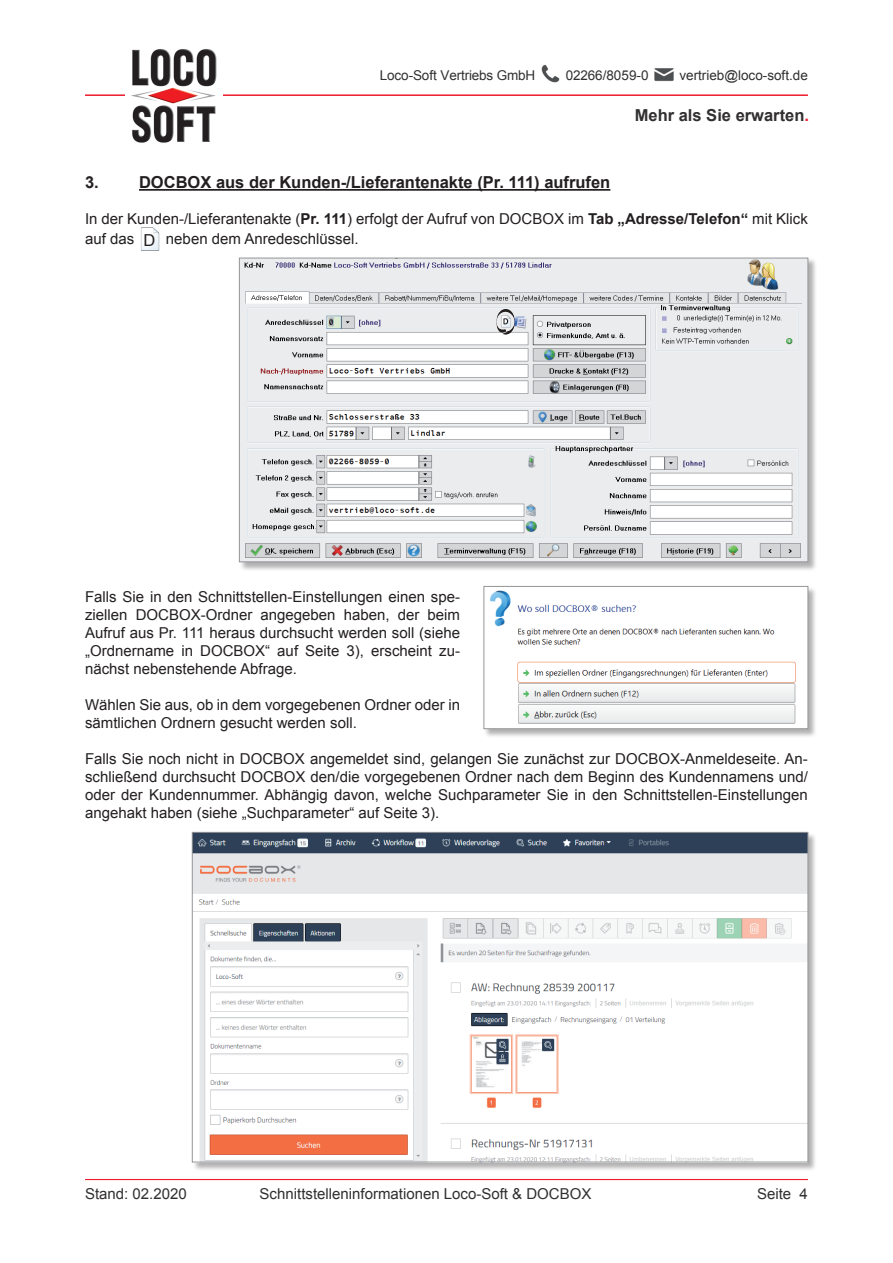
<style>
.page{position:relative;width:893px;height:1263px;background:#fff}
.page>*{position:absolute;margin:0;border:0;box-sizing:border-box;transform-origin:0 0}
.t1{font:700 16.5px "Arial";color:#231f20}
.t2{font:700 16.5px "Arial";color:#312f30}
.t3{font:15px/18px "Arial";color:#231f20}
.t4{font:15px "Arial";color:#312f30}
.t5{font:13.5px "Arial";color:#312f30}
.s1{color:#ee1b2d}
.s2{font-weight:700}
.s3{font-size:16.5px}
</style>
<div class="page">
<img style="left:541px;top:64px;width:19px;height:19px">
<img style="left:654px;top:68px;width:20px;height:14px">
<hr style="left:85px;top:94px;width:723px;height:2px;background:#ee1b2d">
<img style="left:125px;top:49px;width:97px;height:94px">
<hr style="left:85px;top:1179px;width:723px;height:1px;background:#ee1b2d">
<hr style="left:139px;top:189px;width:471px;height:2px;background:#231f20">
<img style="left:141px;top:227px;width:19px;height:23px">
<div style="left:483px;top:586px;width:335px;height:152px;background:#231f20;opacity:.35"></div>
<img style="left:485px;top:588px;width:321px;height:139px">
<div style="left:483px;top:586px;width:325px;height:143px;border:1px solid #939598"></div>
<div style="left:192px;top:832px;width:626px;height:339px;background:#231f20;opacity:.35"></div>
<img style="left:194px;top:834px;width:612px;height:326px">
<div style="left:239px;top:257px;width:578px;height:314px;background:#231f20;opacity:.35"></div>
<img style="left:241px;top:260px;width:565px;height:300px">
<div style="left:239px;top:258px;width:569px;height:304px;border:1px solid #939598"></div>
<img style="left:496px;top:309px;width:10px;height:24px">
<p class="t5" style="left:380px;top:66px;width:157px">Loco-Soft Vertriebs GmbH</p>
<p class="t5" style="left:566px;top:66px;width:84px">02266/8059-0</p>
<p class="t5" style="left:679px;top:66px;width:130px">vertrieb@loco-soft.de</p>
<p class="t2" style="left:635px;top:104px;width:176px">Mehr als Sie erwarten<span class="s1">.</span></p>
<p class="t1" style="left:85px;top:171px;width:15px">3.</p>
<p class="t1" style="left:139px;top:171px;width:473px">DOCBOX aus der Kunden-/Lieferantenakte (Pr. 111) aufrufen</p>
<p class="t3" style="left:85px;top:209px;width:724px;line-height:20px">In der Kunden-/Lieferantenakte (<span class="s2">Pr. 111</span>) erfolgt der Aufruf von DOCBOX im <span class="s2">Tab „Adresse/Telefon“</span> mit Klick auf das <span class="s3">D</span> neben dem Anredeschlüssel.</p>
<p class="t3" style="left:85px;top:588px;width:377px;text-align:justify">Falls Sie in den Schnittstellen-Einstellungen einen spe&shy;ziellen DOCBOX-Ordner angegeben haben, der beim Aufruf aus Pr. 111 heraus durchsucht werden soll (siehe „Ordnername in DOCBOX“ auf Seite 3), erscheint zu&shy;nächst nebenstehende Abfrage.</p>
<p class="t3" style="left:85px;top:696px;width:376px">Wählen Sie aus, ob in dem vorgegebenen Ordner oder in sämtlichen Ordnern gesucht werden soll.</p>
<p class="t3" style="left:85px;top:750px;width:724px;text-align:justify">Falls Sie noch nicht in DOCBOX angemeldet sind, gelangen Sie zunächst zur DOCBOX-Anmeldeseite. An&shy;schließend durchsucht DOCBOX den/die vorgegebenen Ordner nach dem Beginn des Kundennamens und/ oder der Kundennummer. Abhängig davon, welche Suchparameter Sie in den Schnittstellen-Einstellungen angehakt haben (siehe „Suchparameter“ auf Seite 3).</p>
<p class="t4" style="left:85px;top:1183px;width:103px">Stand: 02.2020</p>
<p class="t4" style="left:260px;top:1183px;width:333px">Schnittstelleninformationen Loco-Soft &amp; DOCBOX</p>
<p class="t4" style="left:757px;top:1183px;width:52px">Seite 4</p>
</div>
